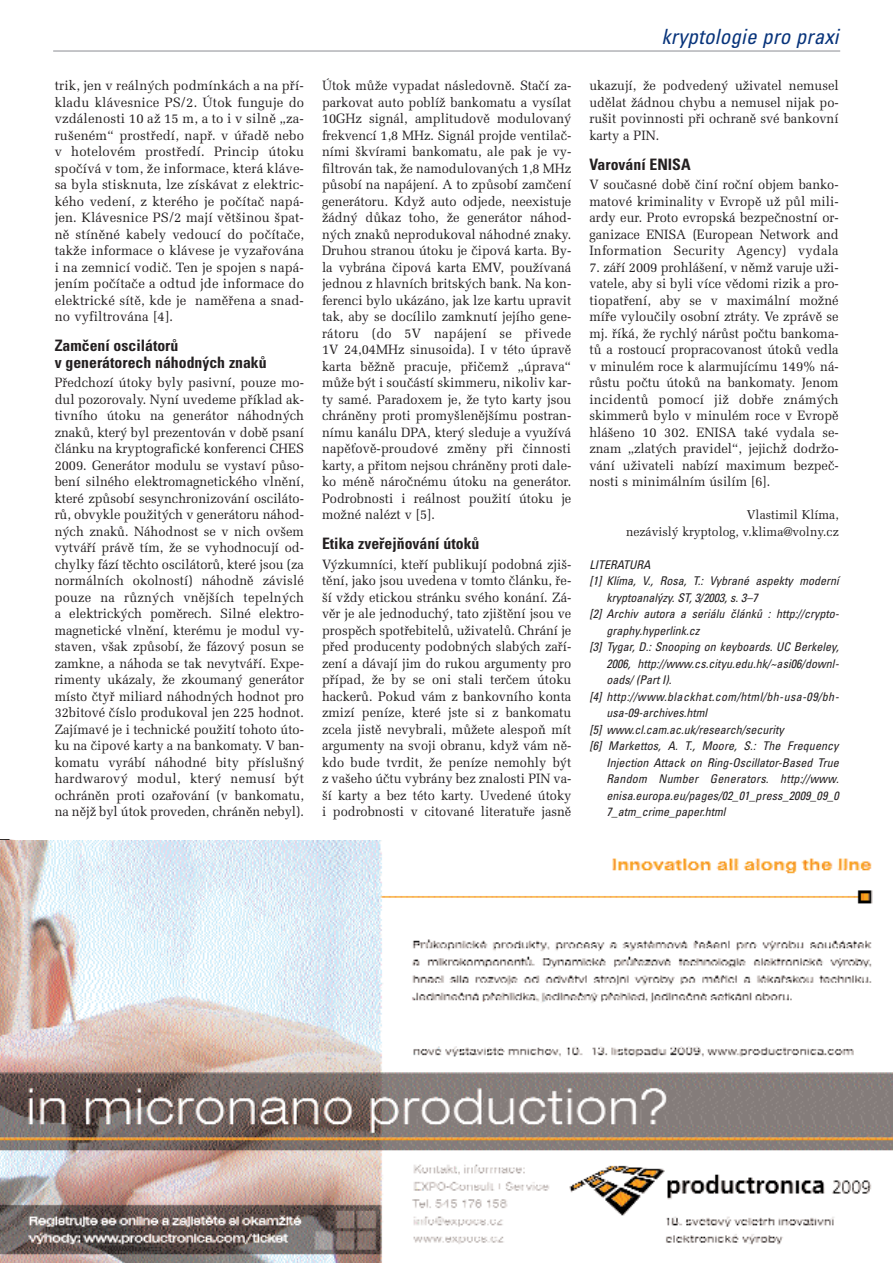
<style>
.page{position:relative;width:893px;height:1263px;background:#fff}
.page>*{position:absolute;margin:0;border:0;box-sizing:border-box;transform-origin:0 0}
.t1{font:italic condensed 21px "Univers CE";letter-spacing:.01em;color:#08347b}
.t2{font:700 condensed 15.75px/16.5px "Univers CE";color:#231f20}
.t3{font:13.5px/16.5px "Melior CE";color:#231f20;text-align:justify;scale:.95 1}
.t4{font:13.5px/16.5px "Melior CE";color:#231f20;text-align:justify}
.t5{font:12.75px/16.5px "Melior CE";color:#231f20;text-align:right;scale:.95 1}
.t6{font:italic condensed 12px "Univers CE";color:#231f20}
.t7{font:italic condensed 12px "Univers CE";letter-spacing:.035em;color:#231f20}
</style>
<div class="page">
<hr style="left:53px;top:50px;width:787px;height:2px;background:#b2b3b7">
<img style="left:0;top:840px;width:1px;height:423px">
<img style="left:1px;top:840px;width:891px;height:423px">
<p class="t4" style="left:55px;top:79px;width:251px">trik, jen v reáln˘ch podmínkách a na pfií&shy;kladu klávesnice PS/2. Útok funguje do vzdálenosti 10 aÏ 15 m, a to i v silnû „za&shy;ru‰eném“ prostfiedí, napfi. v úfiadû nebo v hotelovém prostfiedí. Princip útoku spoãívá v tom, Ïe informace, která kláve&shy;sa byla stisknuta, lze získávat z elektric&shy;kého vedení, z kterého je poãítaã napá&shy;jen. Klávesnice PS/2 mají vût‰inou ‰pat&shy;nû stínûné kabely vedoucí do poãítaãe, takÏe informace o klávese je vyzafiována i na zemnicí vodiã. Ten je spojen s napá&shy;jením poãítaãe a odtud jde informace do elektrické sítû, kde je namûfiena a snad&shy;no vyfiltrována [4].</p>
<p class="t2" style="left:55px;top:339px;width:213px">Zamčení oscilátorů<br>v generátorech náhodných znaků</p>
<p class="t3" style="left:55px;top:376px;width:264px">Pfiedchozí útoky byly pasivní, pouze mo&shy;dul pozorovaly. Nyní uvedeme pfiíklad ak&shy;tivního útoku na generátor náhodn˘ch znakÛ, kter˘ byl prezentován v dobû psaní ãlánku na kryptografické konferenci CHES 2009. Generátor modulu se vystaví pÛso&shy;bení silného elektromagnetického vlnûní, které zpÛsobí sesynchronizování osciláto&shy;rÛ, obvykle pouÏit˘ch v generátoru náhod&shy;n˘ch znakÛ. Náhodnost se v nich ov‰em vytváfií právû tím, Ïe se vyhodnocují od&shy;chylky fází tûchto oscilátorÛ, které jsou (za normálních okolností) náhodnû závislé pouze na rÛzn˘ch vnûj‰ích tepeln˘ch a elektrick˘ch pomûrech. Silné elektro&shy;magnetické vlnûní, kterému je modul vy&shy;staven, v‰ak zpÛsobí, Ïe fázov˘ posun se zamkne, a náhoda se tak nevytváfií. Expe&shy;rimenty ukázaly, Ïe zkouman˘ generátor místo ãtyfi miliard náhodn˘ch hodnot pro 32bitové ãíslo produkoval jen 225 hodnot.<br>Zajímavé je i technické pouÏití tohoto úto&shy;ku na ãipové karty a na bankomaty. V ban&shy;komatu vyrábí náhodné bity pfiíslu‰n˘ hardwarov˘ modul, kter˘ nemusí b˘t ochránûn proti ozafiování (v bankomatu, na nûjÏ byl útok proveden, chránûn nebyl).</p>
<p class="t3" style="left:322px;top:79px;width:264px">Útok mÛÏe vypadat následovnû. Staãí za&shy;parkovat auto poblíÏ bankomatu a vysílat 10GHz signál, amplitudovû modulovan˘ frekvencí 1,8 MHz. Signál projde ventilaã&shy;ními ‰kvírami bankomatu, ale pak je vy&shy;filtrován tak, Ïe namodulovan˘ch 1,8 MHz pÛsobí na napájení. A to zpÛsobí zamãení generátoru. KdyÏ auto odjede, neexistuje Ïádn˘ dÛkaz toho, Ïe generátor náhod&shy;n˘ch znakÛ neprodukoval náhodné znaky.<br>Druhou stranou útoku je ãipová karta. By&shy;la vybrána ãipová karta EMV, pouÏívaná jednou z hlavních britsk˘ch bank. Na kon&shy;ferenci bylo ukázáno, jak lze kartu upravit tak, aby se docílilo zamknutí jejího gene&shy;rátoru (do 5V napájení se pfiivede 1V 24,04MHz sinusoida). I v této úpravû karta bûÏnû pracuje, pfiiãemÏ „úprava“ mÛÏe b˘t i souãástí skimmeru, nikoliv kar&shy;ty samé. Paradoxem je, Ïe tyto karty jsou chránûny proti promy‰lenûj‰ímu postran&shy;nímu kanálu DPA, kter˘ sleduje a vyuÏívá napûÈovû-proudové zmûny pfii ãinnosti karty, a pfiitom nejsou chránûny proti dale&shy;ko ménû nároãnému útoku na generátor.<br>Podrobnosti i reálnost pouÏití útoku je moÏné nalézt v [5].</p>
<p class="t2" style="left:322px;top:537px;width:159px">Etika zveřejňování útoků</p>
<p class="t3" style="left:322px;top:557px;width:264px">V˘zkumníci, ktefií publikují podobná zji‰- tûní, jako jsou uvedena v tomto ãlánku, fie-‰í vÏdy etickou stránku svého konání. Zá&shy;vûr je ale jednoduch˘, tato zji‰tûní jsou ve prospûch spotfiebitelÛ, uÏivatelÛ. Chrání je pfied producenty podobn˘ch slab˘ch zafií&shy;zení a dávají jim do rukou argumenty pro pfiípad, Ïe by se oni stali terãem útoku hackerÛ. Pokud vám z bankovního konta zmizí peníze, které jste si z bankomatu zcela jistû nevybrali, mÛÏete alespoÀ mít argumenty na svoji obranu, kdyÏ vám nû&shy;kdo bude tvrdit, Ïe peníze nemohly b˘t z va‰eho úãtu vybrány bez znalosti PIN va-‰í karty a bez této karty. Uvedené útoky i podrobnosti v citované literatufie jasnû</p>
<h1 class="t1" style="left:661px;top:29px;width:179px">kryptologie pro praxi</h1>
<p class="t3" style="left:589px;top:79px;width:264px">ukazují, Ïe podveden˘ uÏivatel nemusel udûlat Ïádnou chybu a nemusel nijak po&shy;ru‰it povinnosti pfii ochranû své bankovní karty a PIN.</p>
<p class="t2" style="left:589px;top:157px;width:103px">Varování ENISA</p>
<p class="t3" style="left:589px;top:178px;width:264px">V souãasné dobû ãiní roãní objem banko&shy;matové kriminality v Evropû uÏ pÛl mili&shy;ardy eur. Proto evropská bezpeãnostní or&shy;ganizace ENISA (European Network and Information Security Agency) vydala</p>
<p class="t3" style="left:589px;top:260px;width:264px">7. záfií 2009 prohlá‰ení, v nûmÏ varuje uÏi&shy;vatele, aby si byli více vûdomi rizik a pro&shy;tiopatfiení, aby se v maximální moÏné mífie vylouãily osobní ztráty. Ve zprávû se mj. fiíká, Ïe rychl˘ nárÛst poãtu bankoma&shy;tÛ a rostoucí propracovanost útokÛ vedla v minulém roce k alarmujícímu 149% ná&shy;rÛstu poãtu útokÛ na bankomaty. Jenom incidentÛ pomocí jiÏ dobfie znám˘ch skimmerÛ bylo v minulém roce v Evropû hlá‰eno 10 302. ENISA také vydala se&shy;znam „zlat˘ch pravidel“, jejichÏ dodrÏo&shy;vání uÏivateli nabízí maximum bezpeã&shy;nosti s minimálním úsilím [6].</p>
<p class="t5" style="left:626px;top:508px;width:225px">Vlastimil Klíma,<br>nezávisl˘ kryptolog, v.klima@volny.cz</p>
<p class="t6" style="left:589px;top:560px;width:63px">LITERATURA</p>
<p class="t6" style="left:589px;top:576px;width:251px">[1] Klíma, V., Rosa, T.: Vybrané aspekty moderní</p>
<p class="t6" style="left:606px;top:593px;width:153px">kryptoanalýzy. ST, 3/2003, s. 3–7</p>
<p class="t6" style="left:589px;top:609px;width:251px">[2] Archiv autora a seriálu článků : http://crypto-</p>
<p class="t6" style="left:606px;top:626px;width:94px">graphy.hyperlink.cz</p>
<p class="t6" style="left:589px;top:642px;width:251px">[3] Tygar, D.: Snooping on keyboards. UC Berkeley,</p>
<p class="t6" style="left:606px;top:659px;width:234px">2006, http://www.cs.cityu.edu.hk/~asi06/downl-</p>
<p class="t6" style="left:606px;top:675px;width:67px">oads/ (Part I).</p>
<p class="t7" style="left:589px;top:692px;width:251px">[4] http://www.blackhat.com/html/bh-usa-09/bh-</p>
<p class="t6" style="left:606px;top:708px;width:102px">usa-09-archives.html</p>
<p class="t6" style="left:589px;top:725px;width:196px">[5] www.cl.cam.ac.uk/research/security</p>
<p class="t6" style="left:589px;top:741px;width:251px">[6] Markettos, A. T., Moore, S.: The Frequency</p>
<p class="t6" style="left:606px;top:758px;width:234px">Injection Attack on Ring-Oscillator-Based True</p>
<p class="t6" style="left:606px;top:774px;width:234px">Random Number Generators. http://www.</p>
<p class="t6" style="left:606px;top:791px;width:234px">enisa.europa.eu/pages/02_01_press_2009_09_0</p>
<p class="t6" style="left:606px;top:807px;width:121px">7_atm_crime_paper.html</p>
</div>
